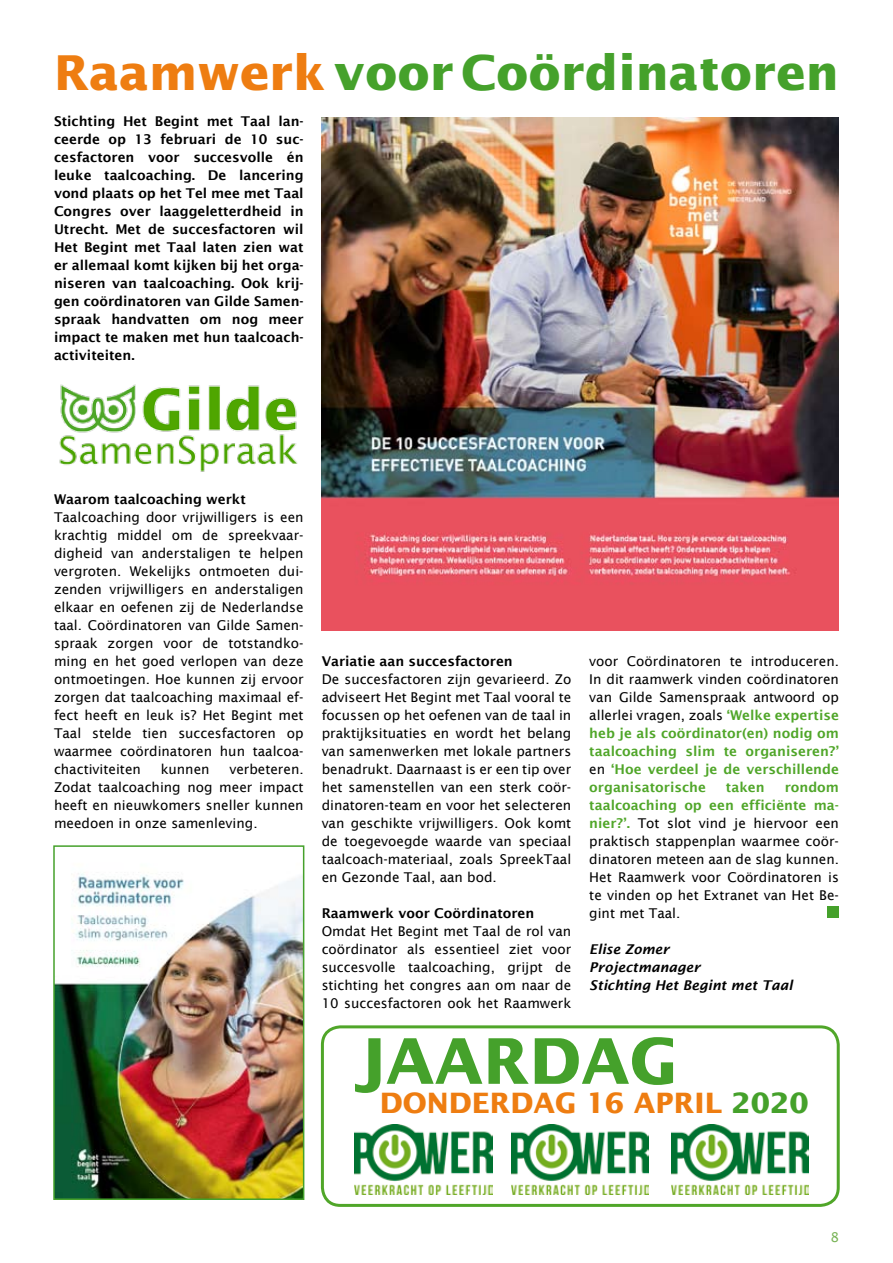
<style>
.page{position:relative;width:893px;height:1263px;background:#fff}
.page>*{position:absolute;margin:0;border:0;box-sizing:border-box;transform-origin:0 0}
.t1{font:700 63px "Lucida Sans";color:#45a12b}
.t2{font:700 48px "Lucida Sans";color:#45a12b}
.t3{font:700 28.05px "Lucida Sans";color:#ee7d11}
.t4{font:13.5px/18px "Lucida Sans";color:#000;text-align:justify}
.t5{font:600 13.5px/18px "Lucida Sans";color:#000;text-align:justify}
.t6{font:600 13.5px/18px "Lucida Sans";color:#50a629;text-align:justify}
.t7{font:italic 600 13.5px/18px "Lucida Sans";color:#000}
.s1{color:#ee7d11}
.s2{font-weight:400;color:#000}
.s3{font-weight:600;color:#50a629}
.s4{color:#45a12b}
</style>
<div class="page">
<div style="left:321px;top:1025px;width:519px;height:182px;border:3px solid #50a629;border-radius:18px"></div>
<img style="left:59px;top:384px;width:239px;height:88px">
<img style="left:322px;top:118px;width:517px;height:512px">
<img style="left:56px;top:873px;width:245px;height:324px">
<div style="left:53px;top:845px;width:251px;height:355px;border:2px solid #45a12b"></div>
<img style="left:671px;top:1124px;width:137px;height:70px">
<img style="left:355px;top:1124px;width:137px;height:70px">
<img style="left:511px;top:1124px;width:137px;height:70px">
<div style="left:827px;top:906px;width:12px;height:12px;background:#45a12b"></div>
<h2 class="t2" style="left:54px;top:46px;width:786px"><span class="s1">Raamwerk</span> voor Coördinatoren</h2>
<p class="t5" style="left:54px;top:112px;width:251px">Stichting Het Begint met Taal lan&shy;ceerde op 13 februari de 10 suc&shy;cesfactoren voor succesvolle én leuke taalcoaching. De lancering vond plaats op het Tel mee met Taal Congres over laaggeletterdheid in Utrecht. Met de succesfactoren wil Het Begint met Taal laten zien wat er allemaal komt kijken bij het orga&shy;niseren van taalcoaching. Ook krij&shy;gen coördinatoren van Gilde Samen&shy;spraak handvatten om nog meer impact te maken met hun taalcoach&shy;activiteiten.</p>
<p class="t5" style="left:54px;top:490px;width:193px">Waarom taalcoaching werkt</p>
<p class="t4" style="left:54px;top:508px;width:251px">Taalcoaching door vrijwilligers is een krachtig middel om de spreekvaar&shy;digheid van anderstaligen te helpen vergroten. Wekelijks ontmoeten dui&shy;zenden vrijwilligers en anderstaligen elkaar en oefenen zij de Nederlandse taal. Coördinatoren van Gilde Samen&shy;spraak zorgen voor de totstandko&shy;ming en het goed verlopen van deze ontmoetingen. Hoe kunnen zij ervoor zorgen dat taalcoaching maximaal ef&shy;fect heeft en leuk is? Het Begint met Taal stelde tien succesfactoren op waarmee coördinatoren hun taalcoa&shy;chactiviteiten</p>
<p class="t4" style="left:54px;top:760px;width:251px;text-indent:175px">verbeteren.<br>Zodat taalcoaching nog meer impact heeft en nieuwkomers sneller kunnen meedoen in onze samenleving.</p>
<p class="t4" style="left:161px;top:760px;width:50px">kunnen</p>
<p class="t5" style="left:322px;top:652px;width:193px">Variatie aan succesfactoren</p>
<p class="t4" style="left:322px;top:670px;width:251px">De succesfactoren zijn gevarieerd. Zo adviseert Het Begint met Taal vooral te focussen op het oefenen van de taal in praktijksituaties en wordt het belang van samenwerken met lokale partners benadrukt. Daarnaast is er een tip over het samenstellen van een sterk coör&shy;dinatoren-team en voor het selecteren van geschikte vrijwilligers. Ook komt de toegevoegde waarde van speciaal taalcoach-materiaal, zoals SpreekTaal en Gezonde Taal, aan bod.</p>
<p class="t5" style="left:322px;top:904px;width:214px">Raamwerk voor Coördinatoren</p>
<p class="t4" style="left:322px;top:922px;width:251px">Omdat Het Begint met Taal de rol van coördinator als essentieel ziet voor succesvolle taalcoaching, grijpt de stichting het congres aan om naar de 1 0 succesfactoren ook het Raamwerk</p>
<p class="t6" style="left:589px;top:652px;width:251px"><span class="s2">voor Coördinatoren te introduceren.<br>In dit raamwerk vinden coördinatoren van Gilde Samenspraak antwoord op allerlei vragen, zoals</span> ‘Welke expertise heb je als coördinator(en) nodig om taalcoaching slim te organiseren?’ <span class="s2">en</span> ‘Hoe verdeel je de verschillende organisatorische</p>
<p class="t4" style="left:589px;top:778px;width:251px;text-indent:195px"><span class="s3">rondom taalcoaching op een efficiënte ma&shy;nier?’.</span> Tot slot vind je hiervoor een praktisch stappenplan waarmee coör&shy;dinatoren meteen aan de slag kunnen.<br>Het Raamwerk voor Coördinatoren is te vinden op het Extranet van Het Be&shy;gint met Taal.</p>
<p class="t7" style="left:589px;top:940px;width:205px">Elise Zomer<br>Projectmanager<br>Stichting Het Begint met Taal</p>
<p class="t6" style="left:726px;top:778px;width:40px">taken</p>
<h1 class="t1" style="left:354px;top:1025px;width:325px">JAARDAG</h1>
<h3 class="t3" style="left:380px;top:1087px;width:430px">DONDERDAG 16 APRIL <span class="s4">2020</span></h3>
</div>
